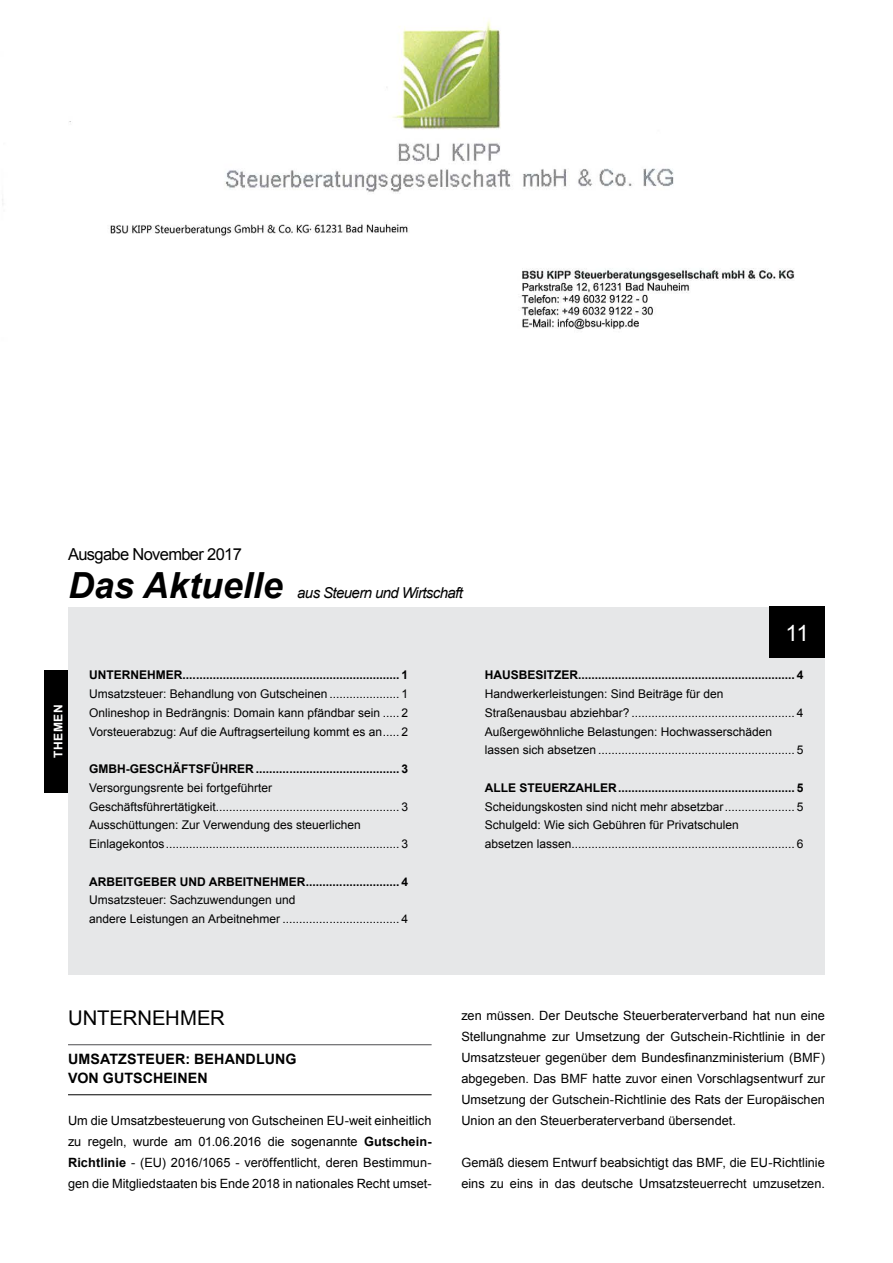
<style>
.page{position:relative;width:893px;height:1263px;background:#fff}
.page>*{position:absolute;margin:0;border:0;box-sizing:border-box;transform-origin:0 0}
.t1{font:italic 700 36px "Arial";color:#000}
.t2{font:22.5px "Arial";color:#fff}
.t3{font:20.25px "Arial";color:#000}
.t4{font:16.5px "Arial";letter-spacing:-.04em;color:#000}
.t5{font:italic 15px "Arial";letter-spacing:-.04em;color:#000}
.t6{font:700 14.25px/19.5px "Arial";letter-spacing:.01em;color:#000}
.t7{font:12.75px/21px "Arial";color:#000;text-align:justify}
.t8{font:12px/18.8px "Arial";color:#000}
.t9{font:700 12px "Arial";color:#000}
.t10{font:700 12px "Arial";letter-spacing:.05em;color:#fff}
.s1{font-weight:700}
</style>
<div class="page">
<img style="left:2px;top:20px;width:793px;height:310px">
<div style="left:68px;top:607px;width:757px;height:367px;background:#e6e7e8"></div>
<hr style="left:68px;top:1044px;width:364px;height:1px;background:#4d4d4f">
<hr style="left:68px;top:1094px;width:364px;height:1px;background:#000">
<div style="left:770px;top:607px;width:55px;height:51px;background:#000"></div>
<div style="left:45px;top:670px;width:23px;height:122px;background:#000"></div>
<h3 class="t4" style="left:68px;top:544px;width:175px">Ausgabe November 2017</h3>
<h1 class="t1" style="left:68px;top:561px;width:216px">Das Aktuelle</h1>
<p class="t5" style="left:297px;top:583px;width:167px">aus Steuern und Wirtschaft</p>
<p class="t10" style="left:50px;top:758px;width:55px;rotate:-90deg">THEMEN</p>
<p class="t9" style="left:89px;top:667px;width:320px">UNTERNEHMER................................................................. 1</p>
<p class="t8" style="left:89px;top:685px;width:320px;text-align:justify">Umsatzsteuer: Behandlung von Gutscheinen ..................... 1<br>Onlineshop in Bedrängnis: Domain kann pfändbar sein ..... 2<br>Vorsteuerabzug: Auf die Auftragserteilung kommt es an..... 2</p>
<p class="t9" style="left:89px;top:761px;width:320px">GMBH-GESCHÄFTSFÜHRER ........................................... 3</p>
<p class="t8" style="left:89px;top:778px;width:320px">Versorgungsrente bei fortgeführter Geschäftsführertätigkeit....................................................... 3<br>Ausschüttungen: Zur Verwendung des steuerlichen Einlagekontos...................................................................... 3</p>
<p class="t9" style="left:89px;top:873px;width:320px">ARBEITGEBER UND ARBEITNEHMER............................ 4</p>
<p class="t8" style="left:89px;top:891px;width:320px">Umsatzsteuer: Sachzuwendungen und<br>andere Leistungen an Arbeitnehmer ................................... 4</p>
<h2 class="t2" style="left:786px;top:618px;width:25px">11</h2>
<p class="t9" style="left:485px;top:667px;width:320px">HAUSBESITZER................................................................. 4</p>
<p class="t8" style="left:485px;top:685px;width:320px">Handwerkerleistungen: Sind Beiträge für den Straßenausbau abziehbar? ................................................. 4<br>Außergewöhnliche Belastungen: Hochwasserschäden lassen sich absetzen ........................................................... 5</p>
<p class="t9" style="left:485px;top:780px;width:320px">ALLE STEUERZAHLER..................................................... 5</p>
<p class="t8" style="left:485px;top:797px;width:320px">Scheidungskosten sind nicht mehr absetzbar..................... 5<br>Schulgeld: Wie sich Gebühren für Privatschulen<br>absetzen lassen................................................................... 6</p>
<h3 class="t3" style="left:68px;top:1005px;width:158px">UNTERNEHMER</h3>
<p class="t6" style="left:68px;top:1049px;width:230px">UMSATZSTEUER: BEHANDLUNG<br>VON GUTSCHEINEN</p>
<p class="t7" style="left:68px;top:1110px;width:365px">Um die Umsatzbesteuerung von Gutscheinen EU-weit einheitlich zu regeln, wurde am 01.06.2016 die sogenannte <span class="s1">Gutschein-Richtlinie</span> - (EU) 2016/1065 - veröffentlicht, deren Bestimmun&shy;gen die Mitgliedstaaten bis Ende 2018 in nationales Recht umset-</p>
<p class="t7" style="left:461px;top:1005px;width:365px">zen müssen. Der Deutsche Steuerberaterverband hat nun eine Stellungnahme zur Umsetzung der Gutschein-Richtlinie in der Umsatzsteuer gegenüber dem Bundesfinanzministerium (BMF) abgegeben. Das BMF hatte zuvor einen Vorschlagsentwurf zur Umsetzung der Gutschein-Richtlinie des Rats der Europäischen Union an den Steuerberaterverband übersendet.</p>
<p class="t7" style="left:461px;top:1152px;width:365px">Gemäß diesem Entwurf beabsichtigt das BMF, die EU-Richtlinie eins zu eins in das deutsche Umsatzsteuerrecht umzusetzen.</p>
</div>
